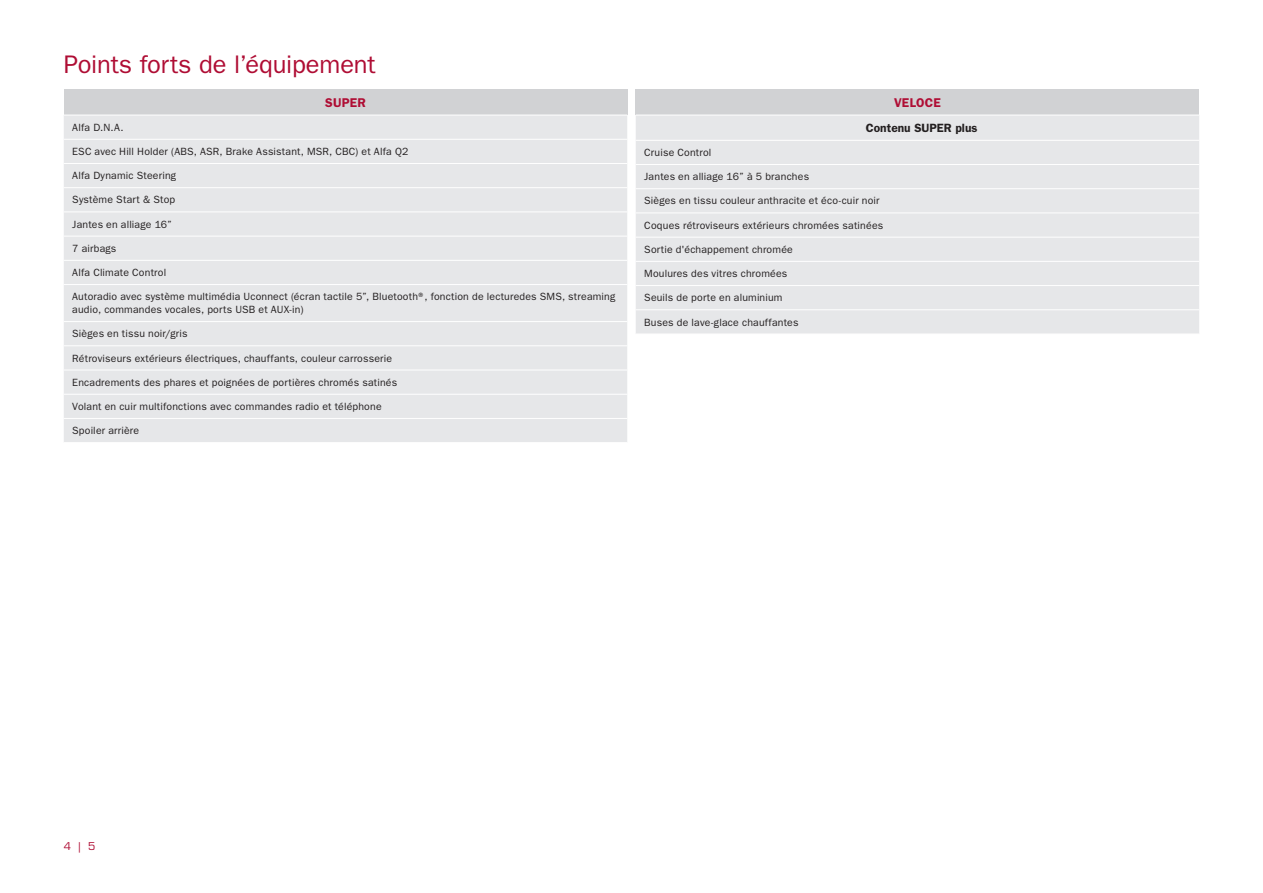
<style>
.page{position:relative;width:1263px;height:893px;background:#fff}
.page>*{position:absolute;margin:0;border:0;box-sizing:border-box;transform-origin:0 0}
.t1{font:25.5px "ITC Franklin Gothic Std";letter-spacing:-.005em;color:#af0d34}
.t2{font:600 12.75px "ITC Franklin Gothic Std";letter-spacing:.015em;color:#af0d34}
.t3{font:600 12px "ITC Franklin Gothic Std";color:#231f20}
.t4{font:10.5px/12.8px "ITC Franklin Gothic Std";letter-spacing:.02em;color:#231f20}
.t5{font:10.5px "Eurostile LT Std";color:#af0d34}
</style>
<div class="page">
<div style="left:64px;top:89px;width:563px;height:26px;background:#d1d2d4"></div>
<div style="left:64px;top:116px;width:563px;height:326px;background:#e6e7e9"></div>
<hr style="left:64px;top:139px;width:563px;height:1px;background:#fff">
<hr style="left:64px;top:163px;width:563px;height:1px;background:#fff">
<hr style="left:64px;top:187px;width:563px;height:1px;background:#fff">
<hr style="left:64px;top:211px;width:563px;height:1px;background:#fff">
<hr style="left:64px;top:236px;width:563px;height:1px;background:#fff">
<hr style="left:64px;top:260px;width:563px;height:1px;background:#fff">
<hr style="left:64px;top:284px;width:563px;height:1px;background:#fff">
<hr style="left:64px;top:321px;width:563px;height:1px;background:#fff">
<hr style="left:64px;top:345px;width:563px;height:1px;background:#fff">
<hr style="left:64px;top:370px;width:563px;height:1px;background:#fff">
<hr style="left:64px;top:394px;width:563px;height:1px;background:#fff">
<hr style="left:64px;top:418px;width:563px;height:1px;background:#fff">
<div style="left:636px;top:89px;width:563px;height:26px;background:#d1d2d4"></div>
<div style="left:636px;top:116px;width:563px;height:218px;background:#e6e7e9"></div>
<hr style="left:636px;top:309px;width:563px;height:1px;background:#fff">
<hr style="left:636px;top:285px;width:563px;height:1px;background:#fff">
<hr style="left:636px;top:261px;width:563px;height:1px;background:#fff">
<hr style="left:636px;top:237px;width:563px;height:1px;background:#fff">
<hr style="left:636px;top:212px;width:563px;height:1px;background:#fff">
<hr style="left:636px;top:188px;width:563px;height:1px;background:#fff">
<hr style="left:636px;top:140px;width:563px;height:1px;background:#fff">
<hr style="left:636px;top:164px;width:563px;height:1px;background:#fff">
<h1 class="t1" style="left:64px;top:49px;width:313px">Points forts de l’équipement</h1>
<p class="t2" style="left:325px;top:95px;width:42px">SUPER</p>
<p class="t4" style="left:72px;top:121px;width:53px">Alfa D.N.A.</p>
<p class="t4" style="left:72px;top:145px;width:338px">ESC avec Hill Holder (ABS, ASR, Brake Assistant, MSR, CBC) et Alfa Q2</p>
<p class="t4" style="left:72px;top:169px;width:105px">Alfa Dynamic Steering</p>
<p class="t4" style="left:72px;top:194px;width:104px">Système Start &amp; Stop</p>
<p class="t4" style="left:72px;top:218px;width:101px">Jantes en alliage 16”</p>
<p class="t4" style="left:72px;top:242px;width:46px">7 airbags</p>
<p class="t4" style="left:72px;top:266px;width:95px">Alfa Climate Control</p>
<p class="t4" style="left:72px;top:290px;width:545px">Autoradio avec système multimédia Uconnect (écran tactile 5”, Bluetooth®, fonction de lecturedes SMS, streaming audio, commandes vocales, ports USB et AUX-in)</p>
<p class="t4" style="left:72px;top:327px;width:117px">Sièges en tissu noir/gris</p>
<p class="t4" style="left:72px;top:352px;width:321px">Rétroviseurs extérieurs électriques, chauffants, couleur carrosserie</p>
<p class="t4" style="left:72px;top:376px;width:326px">Encadrements des phares et poignées de portières chromés satinés</p>
<p class="t4" style="left:72px;top:400px;width:311px">Volant en cuir multifonctions avec commandes radio et téléphone</p>
<p class="t4" style="left:72px;top:424px;width:68px">Spoiler arrière</p>
<p class="t2" style="left:894px;top:95px;width:48px">VELOCE</p>
<p class="t3" style="left:866px;top:121px;width:113px">Contenu SUPER plus</p>
<p class="t4" style="left:644px;top:146px;width:69px">Cruise Control</p>
<p class="t4" style="left:644px;top:170px;width:166px">Jantes en alliage 16” à 5 branches</p>
<p class="t4" style="left:644px;top:195px;width:237px">Sièges en tissu couleur anthracite et éco-cuir noir</p>
<p class="t4" style="left:644px;top:219px;width:241px">Coques rétroviseurs extérieurs chromées satinées</p>
<p class="t4" style="left:644px;top:243px;width:150px">Sortie d'échappement chromée</p>
<p class="t4" style="left:644px;top:267px;width:145px">Moulures des vitres chromées</p>
<p class="t4" style="left:644px;top:291px;width:140px">Seuils de porte en aluminium</p>
<p class="t4" style="left:644px;top:316px;width:156px">Buses de lave-glace chauffantes</p>
<p class="t5" style="left:64px;top:840px;width:33px">4 | 5</p>
</div>
